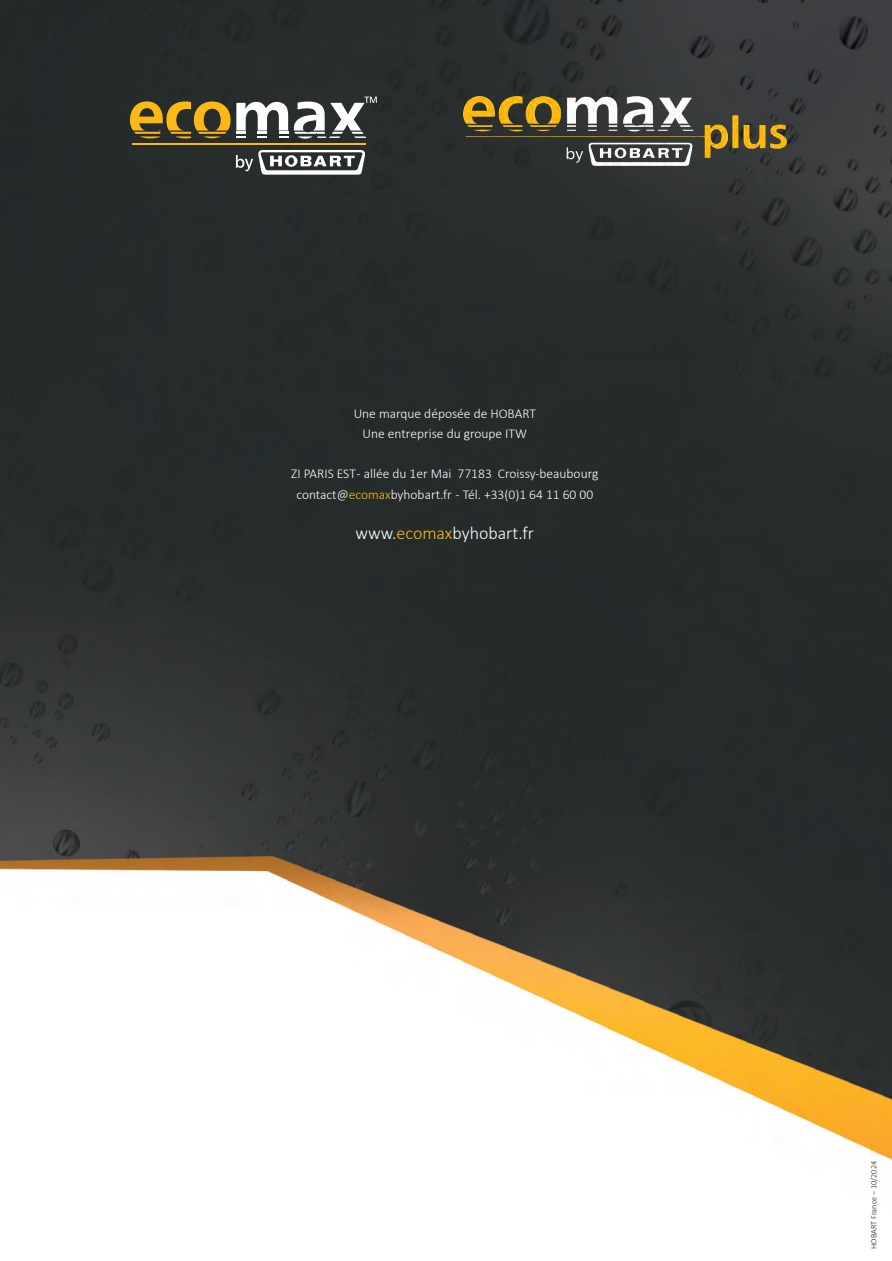
<style>
.page{position:relative;width:892px;height:1261px;background:#fff}
.page>*{position:absolute;margin:0;border:0;box-sizing:border-box;transform-origin:0 0}
.t1{font:300 18px "Calibri";color:#fff}
.t2{font:300 13.5px/20.2px "Calibri";color:#fff;text-align:center}
.t3{font:300 8.25px "Calibri";color:#231f20}
.s1{color:#fcb814}
</style>
<div class="page">
<img style="left:0;top:0;width:891px;height:1160px">
<img style="left:463px;top:97px;width:323px;height:68px">
<svg style="left:130px;top:101px;width:100px;height:37px;background:#8c6e20"></svg>
<svg style="left:236px;top:102px;width:52px;height:36px"></svg>
<hr style="left:132px;top:143px;width:234px;height:1px;background:#fcb814">
<svg style="left:236px;top:150px;width:129px;height:25px"></svg>
<svg style="left:294px;top:97px;width:83px;height:42px"></svg>
<p class="t2" style="left:354px;top:403px;width:184px">Une marque déposée de HOBART<br>Une entreprise du groupe ITW</p>
<p class="t2" style="left:291px;top:464px;width:309px">ZI PARIS EST - allée du 1er Mai 77183 Croissy-beaubourg contact@<span class="s1">ecomax</span>byhobart.fr - Tél. +33(0)1 64 11 60 00</p>
<h1 class="t1" style="left:355px;top:522px;width:180px">www.<span class="s1">ecomax</span>byhobart.fr</h1>
<p class="t3" style="left:868px;top:1248px;width:89px;rotate:-90deg">HOBART France – 10/2024</p>
</div>
